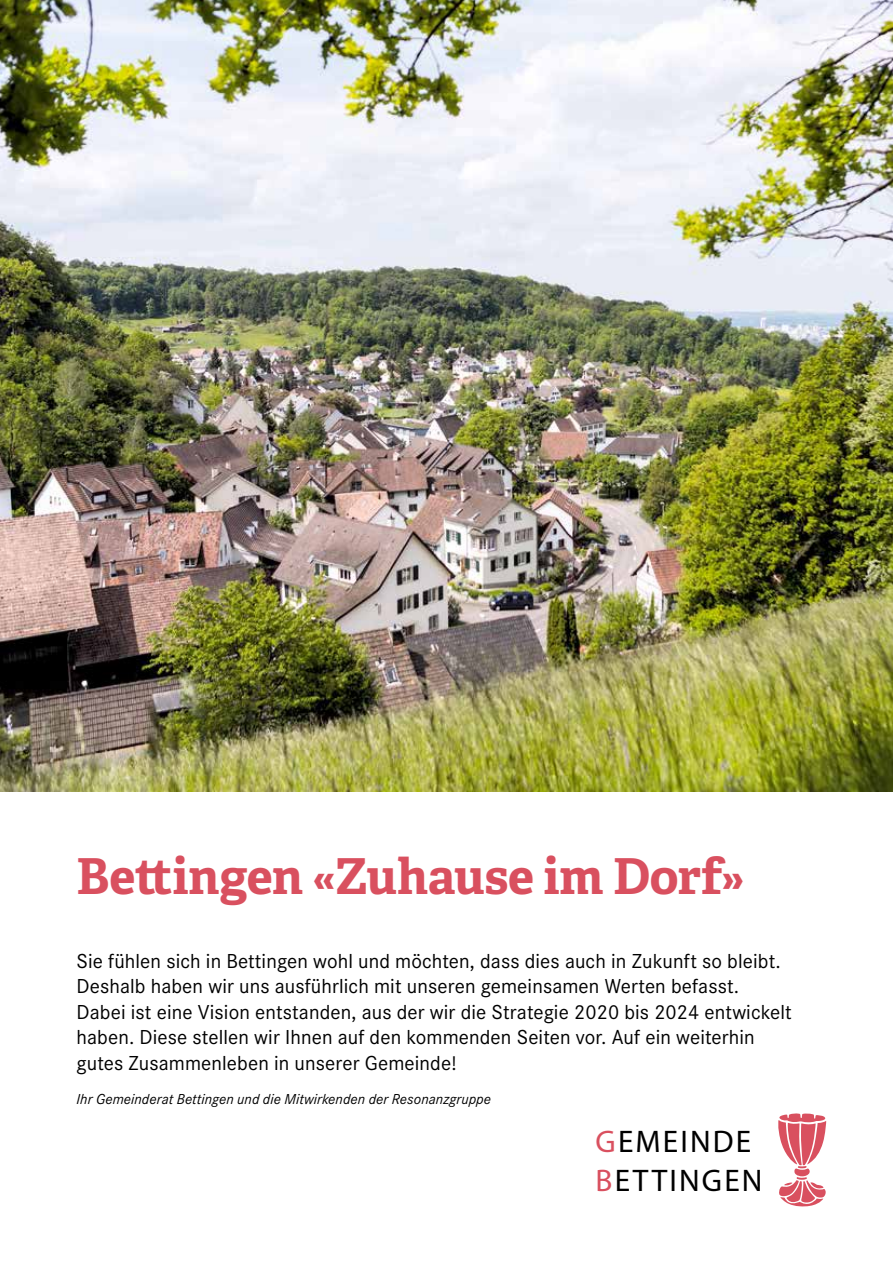
<style>
.page{position:relative;width:893px;height:1263px;background:#fff}
.page>*{position:absolute;margin:0;border:0;box-sizing:border-box;transform-origin:0 0}
.t1{font:700 49.5px "Adelle PE";letter-spacing:-.005em;color:#d9505f}
.t2{font:31.35px/38.8px "Myriad Pro";letter-spacing:.07em;color:#000}
.t3{font:21px/25.5px "Corporate S Pro";letter-spacing:.005em;color:#000}
.t4{font:italic 15px "Corporate S";letter-spacing:.005em;color:#000}
.s1{color:#d9505f}
</style>
<div class="page">
<svg style="left:778px;top:1113px;width:48px;height:94px"></svg>
<img style="left:0;top:0;width:893px;height:791px">
<h1 class="t1" style="left:77px;top:841px;width:669px">Bettingen «Zuhause im Dorf»</h1>
<p class="t3" style="left:77px;top:946px;width:717px">Sie fühlen sich in Bettingen wohl und möchten, dass dies auch in Zukunft so bleibt.<br>Deshalb haben wir uns ausführlich mit unseren gemeinsamen Werten befasst.<br>Dabei ist eine Vision entstanden, aus der wir die Strategie 2020 bis 2024 entwickelt haben. Diese stellen wir Ihnen auf den kommenden Seiten vor. Auf ein weiterhin gutes Zusammenleben in unserer Gemeinde!</p>
<p class="t4" style="left:77px;top:1089px;width:416px">Ihr Gemeinderat Bettingen und die Mitwirkenden der Resonanzgruppe</p>
<h2 class="t2" style="left:596px;top:1122px;width:168px"><span class="s1">G</span>EMEINDE<br><span class="s1">B</span>ETTINGEN</h2>
</div>
